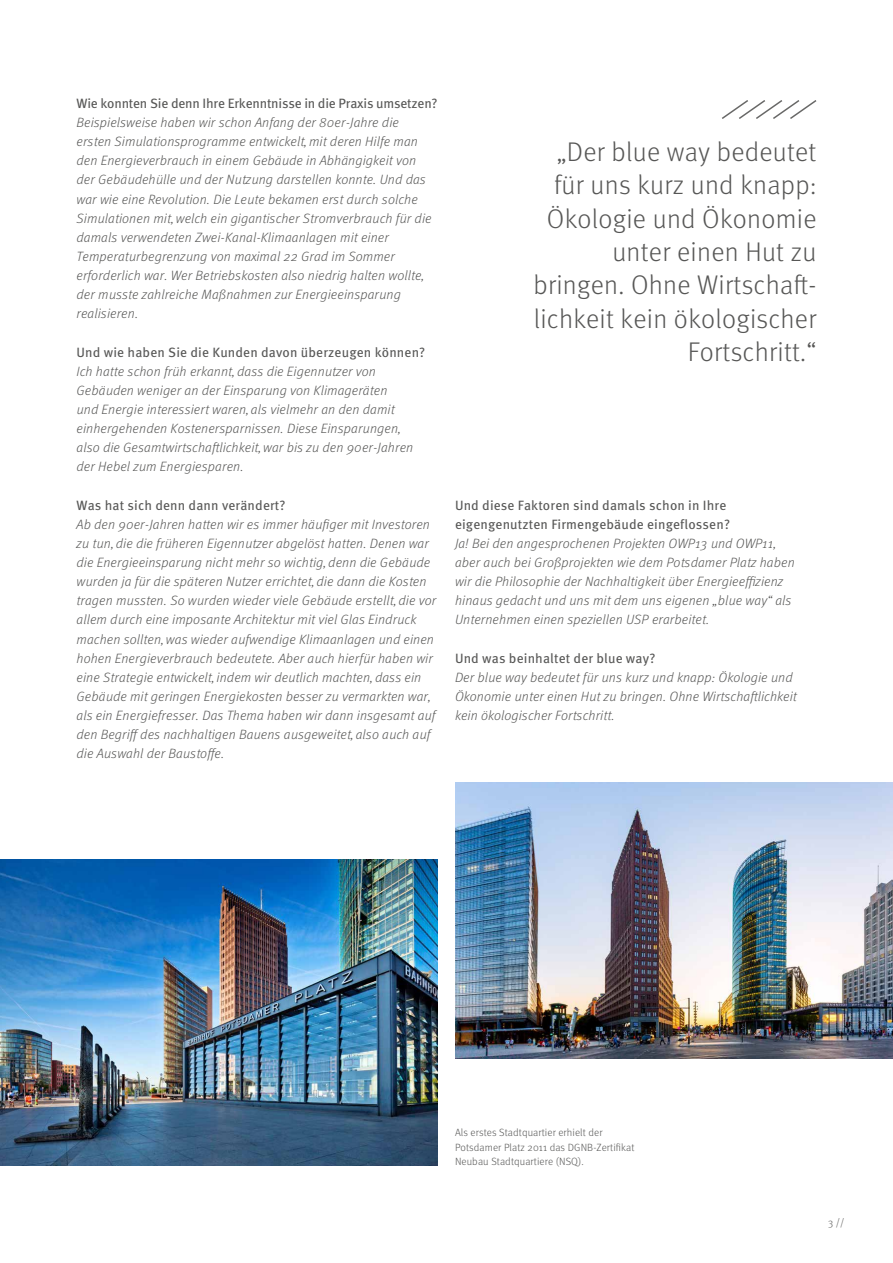
<style>
.page{position:relative;width:893px;height:1263px;background:#fff}
.page>*{position:absolute;margin:0;border:0;box-sizing:border-box;transform-origin:0 0}
.t1{font:300 27px/33.5px "Meta OT";letter-spacing:.01em;color:#575756;text-align:right}
.t2{font:italic 300 13.5px/19.2px "Meta OT";letter-spacing:.01em;color:#575756}
.t3{font:13.5px/19.2px "Meta OT";letter-spacing:.01em;color:#575756}
.t4{font:13.5px "Meta OT";letter-spacing:-.015em;color:#575756}
.t5{font:300 10.5px/14.4px "Meta OT";letter-spacing:.01em;color:#575756}
</style>
<div class="page">
<svg style="left:722px;top:100px;width:95px;height:19px"></svg>
<img style="left:0;top:859px;width:438px;height:306px">
<img style="left:455px;top:782px;width:438px;height:277px">
<p class="t4" style="left:77px;top:95px;width:363px">Wie konnten Sie denn Ihre Erkenntnisse in die Praxis umsetzen?</p>
<p class="t2" style="left:77px;top:113px;width:356px">Beispielsweise haben wir schon Anfang der 80er-Jahre die ersten Simulationsprogramme entwickelt, mit deren Hilfe man den Energieverbrauch in einem Gebäude in Abhängigkeit von der Gebäudehülle und der Nutzung darstellen konnte. Und das war wie eine Revolution. Die Leute bekamen erst durch solche Simulationen mit, welch ein gigantischer Stromverbrauch für die damals verwendeten Zwei-Kanal-Klimaanlagen mit einer Temperaturbegrenzung von maximal 22 Grad im Sommer erforderlich war. Wer Betriebskosten also niedrig halten wollte, der musste zahlreiche Maßnahmen zur Energieeinsparung realisieren.</p>
<p class="t3" style="left:77px;top:342px;width:350px">Und wie haben Sie die Kunden davon überzeugen können?</p>
<p class="t2" style="left:77px;top:362px;width:338px">Ich hatte schon früh erkannt, dass die Eigennutzer von Gebäuden weniger an der Einsparung von Klimageräten<br>und Energie interessiert waren, als vielmehr an den damit einhergehenden Kostenersparnissen. Diese Einsparungen, also die Gesamtwirtschaftlichkeit, war bis zu den 90er-Jahren der Hebel zum Energiesparen.</p>
<p class="t3" style="left:77px;top:496px;width:211px">Was hat sich denn dann verändert?</p>
<p class="t2" style="left:77px;top:515px;width:361px">Ab den 90er-Jahren hatten wir es immer häufiger mit Investoren zu tun, die die früheren Eigennutzer abgelöst hatten. Denen war die Energieeinsparung nicht mehr so wichtig, denn die Gebäude wurden ja für die späteren Nutzer errichtet, die dann die Kosten tragen mussten. So wurden wieder viele Gebäude erstellt, die vor allem durch eine imposante Architektur mit viel Glas Eindruck machen sollten, was wieder aufwendige Klimaanlagen und einen hohen Energieverbrauch bedeutete. Aber auch hierfür haben wir eine Strategie entwickelt, indem wir deutlich machten, dass ein Gebäude mit geringen Energiekosten besser zu vermarkten war, als ein Energiefresser. Das Thema haben wir dann insgesamt auf den Begriff des nachhaltigen Bauens ausgeweitet, also auch auf die Auswahl der Baustoffe.</p>
<h1 class="t1" style="left:533px;top:135px;width:285px">„Der blue way bedeutet für uns kurz und knapp:<br>Ökologie und Ökonomie unter einen Hut zu bringen. Ohne Wirtschaft&shy;lichkeit kein ökologischer<br>Fortschritt.“</h1>
<p class="t3" style="left:455px;top:495px;width:277px">Und diese Faktoren sind damals schon in Ihre eigengenutzten Firmengebäude eingeflossen?</p>
<p class="t2" style="left:455px;top:534px;width:341px">Ja! Bei den angesprochenen Projekten OWP13 und OWP11, aber auch bei Großprojekten wie dem Potsdamer Platz haben wir die Philosophie der Nachhaltigkeit über Energieeffizienz hinaus gedacht und uns mit dem uns eigenen „blue way“ als Unternehmen einen speziellen USP erarbeitet.</p>
<p class="t3" style="left:455px;top:649px;width:202px">Und was beinhaltet der blue way?</p>
<p class="t2" style="left:455px;top:668px;width:343px">Der blue way bedeutet für uns kurz und knapp: Ökologie und<br>Ökonomie unter einen Hut zu bringen. Ohne Wirtschaftlichkeit kein ökologischer Fortschritt.</p>
<p class="t5" style="left:455px;top:1126px;width:181px">Als erstes Stadtquartier erhielt der<br>Potsdamer Platz 2011 das DGNB-Zertifikat<br>Neubau Stadtquartiere (NSQ).</p>
<p class="t5" style="left:828px;top:1215px;width:18px">3 //</p>
</div>
